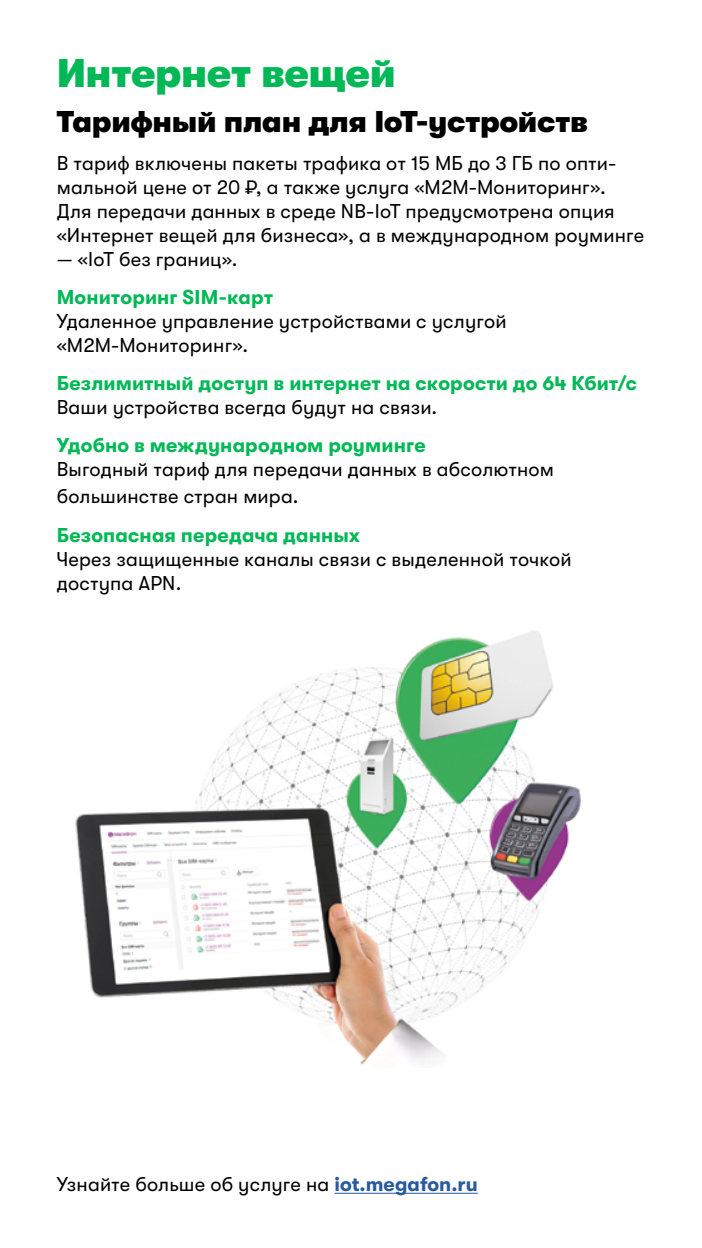
<style>
.page{position:relative;width:702px;height:1248px;background:#fff}
.page>*{position:absolute;margin:0;border:0;box-sizing:border-box;transform-origin:0 0}
.t1{font:900 40px "GT Walsheim Pro";letter-spacing:-.005em;color:#00b956}
.t2{font:900 30px "GT Walsheim Pro";letter-spacing:-.005em;color:#000}
.t3{font:20px/24px "GT Walsheim Pro";letter-spacing:.01em;color:#000}
.t4{font:700 20px "GT Walsheim Pro";letter-spacing:.01em;color:#00b956}
.s1{font-weight:700;color:#275b9b}
</style>
<div class="page">
<img style="left:75px;top:631px;width:506px;height:434px">
<hr style="left:334px;top:1192px;width:144px;height:1px;background:#275b9b">
<h1 class="t1" style="left:57px;top:51px;width:340px">Интернет вещей</h1>
<h2 class="t2" style="left:57px;top:104px;width:533px">Тарифный план для IoT-устройств</h2>
<p class="t3" style="left:57px;top:151px;width:589px">В тариф включены пакеты трафика от 15 МБ до 3 ГБ по опти&shy;мальной цене от 20 ₽, а также услуга «М2М-Мониторинг».<br>Для передачи данных в среде NB-IoT предусмотрена опция «Интернет вещей для бизнеса», а в международном роуминге</p>
<p class="t3" style="left:57px;top:247px;width:182px">— «IoT без границ».</p>
<p class="t4" style="left:57px;top:286px;width:218px">Мониторинг SIM-карт</p>
<p class="t3" style="left:57px;top:309px;width:451px">Удаленное управление устройствами с услугой «М2М-Мониторинг».</p>
<p class="t4" style="left:57px;top:372px;width:582px">Безлимитный доступ в интернет на скорости до 64 Кбит/с</p>
<p class="t3" style="left:57px;top:395px;width:382px">Ваши устройства всегда будут на связи.</p>
<p class="t4" style="left:57px;top:434px;width:370px">Удобно в международном роуминге</p>
<p class="t3" style="left:57px;top:456px;width:499px;line-height:27px">Выгодный тариф для передачи данных в абсолютном большинстве стран мира.</p>
<p class="t4" style="left:57px;top:523px;width:305px">Безопасная передача данных</p>
<p class="t3" style="left:57px;top:547px;width:516px">Через защищенные каналы связи с выделенной точкой доступа APN.</p>
<p class="t3" style="left:57px;top:1172px;width:422px">Узнайте больше об услуге на <span class="s1">iot.megafon.ru</span></p>
</div>
